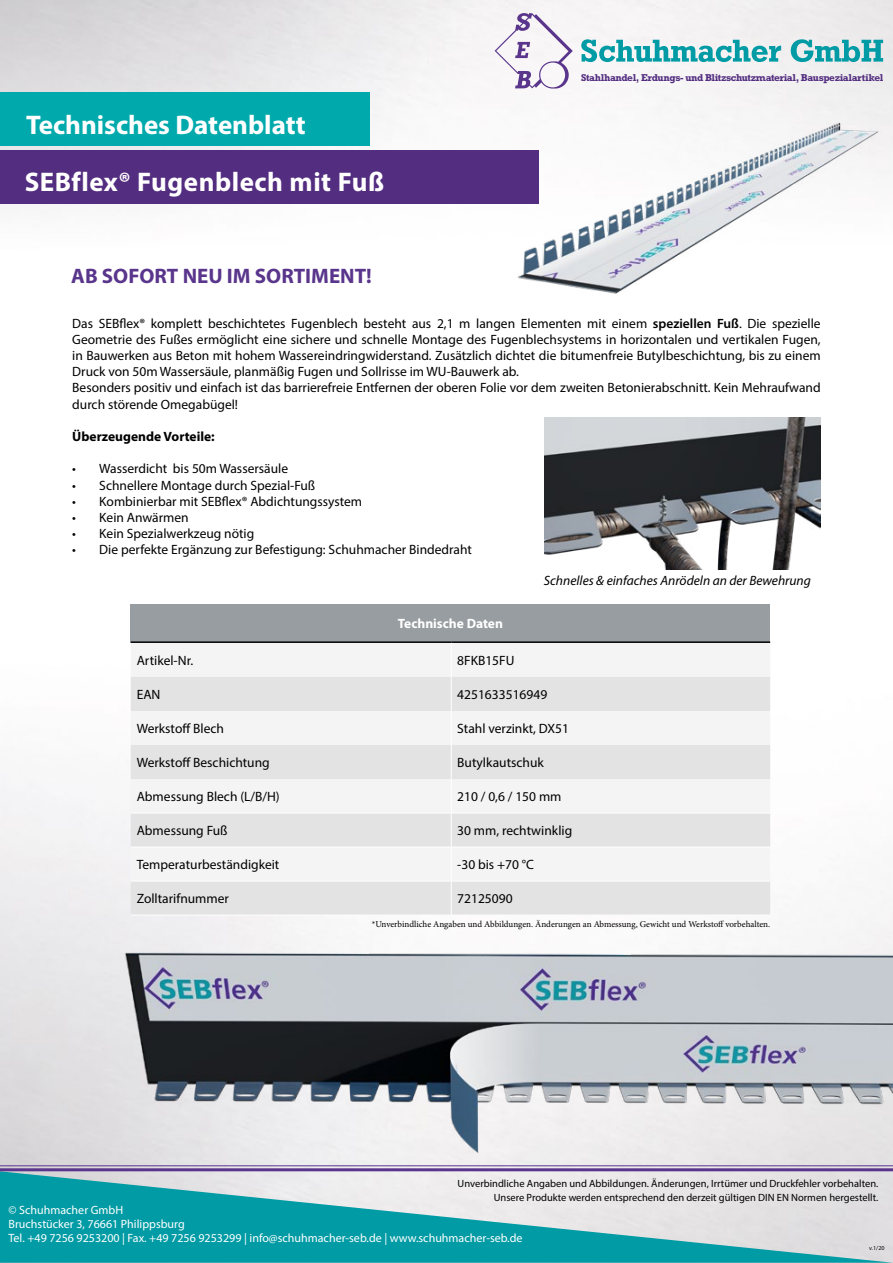
<style>
.page{position:relative;width:893px;height:1263px;background:#fff}
.page>*{position:absolute;margin:0;border:0;box-sizing:border-box;transform-origin:0 0}
.t1{font:700 27px "Myriad Pro";letter-spacing:.02em;color:#fff}
.t2{font:700 27px "Myriad Pro";color:#fff}
.t3{font:700 21px "Myriad Pro";color:#59358c}
.t4{font:13.5px/16.2px "Myriad Pro";color:#000}
.t5{font:italic 13.5px "Myriad Pro";color:#000}
.t6{font:700 13.5px "Myriad Pro";color:#000}
.t7{font:700 13.5px "Myriad Pro";color:#fff}
.t8{font:12px/14.4px "Myriad Pro";color:#fff}
.t9{font:10.5px "Myriad Pro";color:#000}
.t10{font:700 10.05px "Rockwell Std";letter-spacing:-.04em;color:#532d80}
.t11{font:9px "Minion Pro";letter-spacing:-.005em;color:#000}
.t12{font:6px "Myriad Pro";color:#020203}
.s1{font-weight:600}
</style>
<div class="page">
<img style="left:0;top:0;width:893px;height:1168px">
<svg style="left:0;top:1171px;width:893px;height:92px;background:#5cb8be"></svg>
<hr style="left:0;top:1165px;width:893px;height:1px;background:#59358c">
<hr style="left:0;top:1168px;width:893px;height:3px;background:#59358c">
<svg style="left:581px;top:39px;width:302px;height:3px"></svg>
<svg style="left:495px;top:13px;width:78px;height:29px"></svg>
<div style="left:0;top:150px;width:539px;height:53px;background:#532d80"></div>
<div style="left:0;top:92px;width:370px;height:54px;background:#00aaac"></div>
<div style="left:131px;top:604px;width:639px;height:38px;background:#979da0"></div>
<div style="left:131px;top:643px;width:639px;height:34px;background:#f4f4f4"></div>
<svg style="left:131px;top:677px;width:639px;height:238px;fill:#e3e3e3"></svg>
<hr style="left:131px;top:641px;width:320px;height:2px;background:#000">
<hr style="left:451px;top:641px;width:319px;height:2px;background:#000">
<hr style="left:451px;top:643px;width:1px;height:34px;background:#fff">
<hr style="left:451px;top:677px;width:1px;height:34px;background:#fff">
<hr style="left:451px;top:711px;width:1px;height:34px;background:#fff">
<hr style="left:451px;top:745px;width:1px;height:34px;background:#fff">
<hr style="left:451px;top:779px;width:1px;height:34px;background:#fff">
<hr style="left:131px;top:813px;width:320px;height:1px;background:#fff">
<hr style="left:451px;top:813px;width:319px;height:1px;background:#fff">
<hr style="left:451px;top:813px;width:1px;height:34px;background:#fff">
<hr style="left:131px;top:847px;width:320px;height:1px;background:#fff">
<hr style="left:451px;top:847px;width:319px;height:1px;background:#fff">
<hr style="left:451px;top:847px;width:1px;height:34px;background:#fff">
<hr style="left:131px;top:881px;width:320px;height:1px;background:#fff">
<hr style="left:451px;top:881px;width:319px;height:1px;background:#fff">
<hr style="left:451px;top:881px;width:1px;height:34px;background:#fff">
<hr style="left:131px;top:915px;width:320px;height:1px;background:#fff">
<hr style="left:451px;top:915px;width:319px;height:1px;background:#fff">
<img style="left:544px;top:417px;width:277px;height:152px">
<img style="left:487px;top:42px;width:406px;height:258px">
<img style="left:79px;top:916px;width:814px;height:273px">
<h1 class="t2" style="left:26px;top:108px;width:281px">Technisches Datenblatt</h1>
<h1 class="t1" style="left:25px;top:165px;width:361px">SEBflex® Fugenblech mit Fuß</h1>
<h2 class="t3" style="left:71px;top:262px;width:302px">AB SOFORT NEU IM SORTIMENT!</h2>
<p class="t10" style="left:581px;top:72px;width:304px">Stahlhandel, Erdungs- und Blitzschutzmaterial, Bauspezialartikel</p>
<p class="t4" style="left:72px;top:315px;width:750px">Das SEBflex® komplett beschichtetes Fugenblech besteht aus 2,1 m langen Elementen mit einem <span class="s1">speziellen Fuß</span>. Die spezielle Geometrie des Fußes ermöglicht eine sichere und schnelle Montage des Fugenblechsystems in horizontalen und vertikalen Fugen, in Bauwerken aus Beton mit hohem Wassereindringwiderstand. Zusätzlich dichtet die bitumenfreie Butylbeschichtung, bis zu einem Druck von 50m Wassersäule, planmäßig Fugen und Sollrisse im WU-Bauwerk ab.<br>Besonders positiv und einfach ist das barrierefreie Entfernen der oberen Folie vor dem zweiten Betonierabschnitt. Kein Mehraufwand durch störende Omegabügel!</p>
<p class="t6" style="left:72px;top:428px;width:144px">Überzeugende Vorteile:</p>
<p class="t4" style="left:72px;top:461px;width:217px">• Wasserdicht bis 50m Wassersäule</p>
<p class="t4" style="left:72px;top:477px;width:245px">• Schnellere Montage durch Spezial-Fuß</p>
<p class="t4" style="left:72px;top:493px;width:291px">• Kombinierbar mit SEBflex® Abdichtungssystem</p>
<p class="t4" style="left:72px;top:509px;width:118px">• Kein Anwärmen</p>
<p class="t4" style="left:72px;top:525px;width:184px">• Kein Spezialwerkzeug nötig</p>
<p class="t4" style="left:72px;top:542px;width:401px">• Die perfekte Ergänzung zur Befestigung: Schuhmacher Bindedraht</p>
<p class="t7" style="left:398px;top:615px;width:107px">Technische Daten</p>
<p class="t5" style="left:544px;top:572px;width:269px">Schnelles &amp; einfaches Anrödeln an der Bewehrung</p>
<p class="t4" style="left:137px;top:652px;width:58px">Artikel-Nr.</p>
<p class="t4" style="left:457px;top:652px;width:59px">8FKB15FU</p>
<p class="t4" style="left:137px;top:686px;width:25px">EAN</p>
<p class="t4" style="left:457px;top:686px;width:92px">4251633516949</p>
<p class="t4" style="left:137px;top:720px;width:89px">Werkstoff Blech</p>
<p class="t4" style="left:457px;top:720px;width:113px">Stahl verzinkt, DX51</p>
<p class="t4" style="left:137px;top:754px;width:135px">Werkstoff Beschichtung</p>
<p class="t4" style="left:457px;top:754px;width:88px">Butylkautschuk</p>
<p class="t4" style="left:137px;top:788px;width:145px">Abmessung Blech (L/B/H)</p>
<p class="t4" style="left:457px;top:788px;width:106px">210 / 0,6 / 150 mm</p>
<p class="t4" style="left:137px;top:822px;width:92px">Abmessung Fuß</p>
<p class="t4" style="left:457px;top:822px;width:117px">30 mm, rechtwinklig</p>
<p class="t4" style="left:137px;top:856px;width:144px">Temperaturbeständigkeit</p>
<p class="t4" style="left:457px;top:856px;width:78px">-30 bis +70 °C</p>
<p class="t4" style="left:137px;top:890px;width:94px">Zolltarifnummer</p>
<p class="t4" style="left:457px;top:890px;width:57px">72125090</p>
<p class="t11" style="left:372px;top:918px;width:400px">*Unverbindliche Angaben und Abbildungen. Änderungen an Abmessung, Gewicht und Werkstoff vorbehalten.</p>
<p class="t9" style="left:458px;top:1177px;width:422px">Unverbindliche Angaben und Abbildungen. Änderungen, Irrtümer und Druckfehler vorbehalten.</p>
<p class="t9" style="left:494px;top:1191px;width:386px">Unsere Produkte werden entsprechend den derzeit gültigen DIN EN Normen hergestellt.</p>
<p class="t8" style="left:9px;top:1202px;width:516px">© Schuhmacher GmbH<br>Bruchstücker 3, 76661 Philippsburg<br>Tel. +49 7256 9253200 | Fax. +49 7256 9253299 | info@schuhmacher-seb.de | www.schuhmacher-seb.de</p>
<p class="t12" style="left:869px;top:1244px;width:17px">v.1/20</p>
</div>
